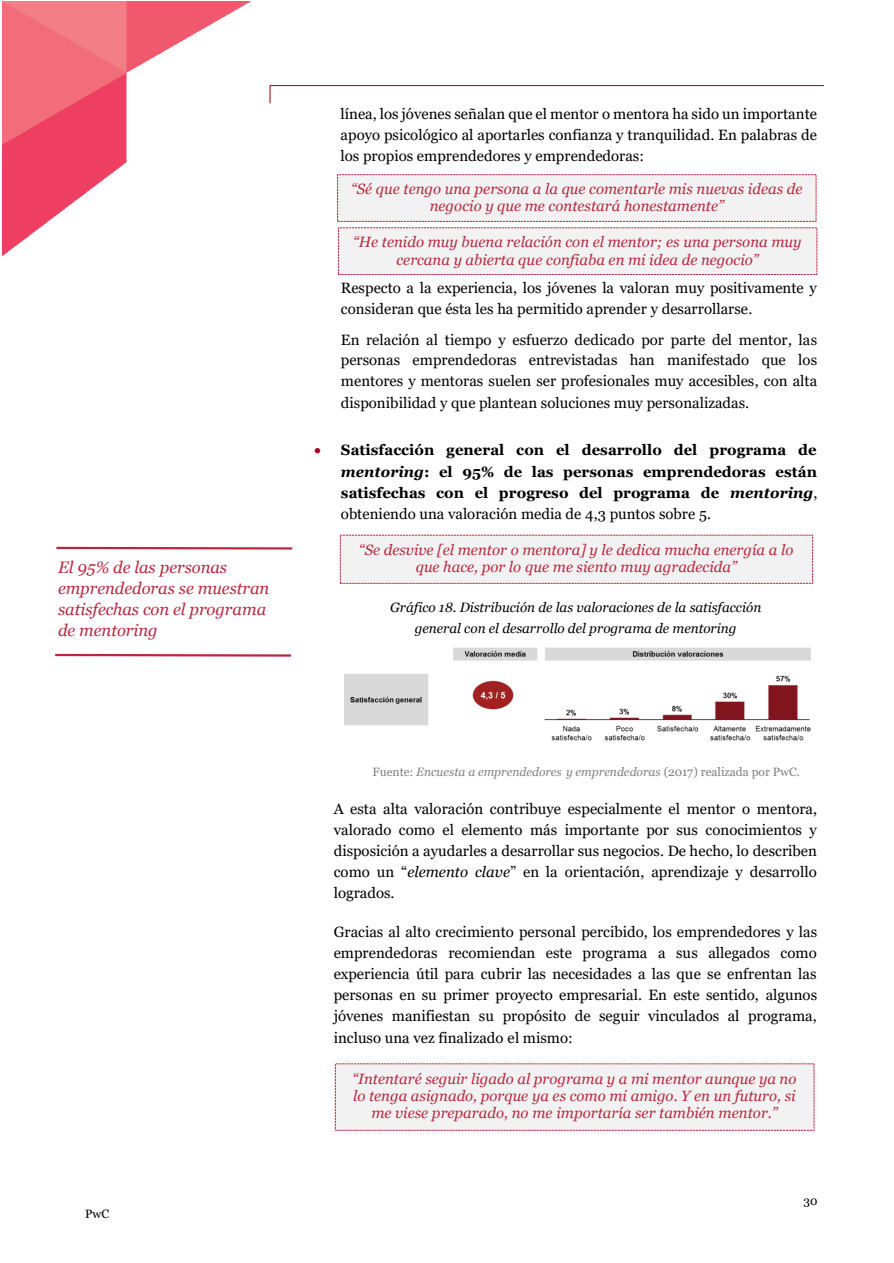
<style>
.page{position:relative;width:894px;height:1263px;background:#fff}
.page>*{position:absolute;margin:0;border:0;box-sizing:border-box;transform-origin:0 0}
.t1{font:italic 16.5px/21px "Georgia";color:#ba2740}
.t2{font:15px/21px "Georgia";color:#000;text-align:justify}
.t3{font:italic 15px/17px "Georgia";color:#ba2740;text-align:center}
.t4{font:700 15px/21px "Georgia";color:#000;text-align:justify}
.t5{font:italic 13.5px/20.9px "Georgia";color:#000;text-align:center}
.t6{font:italic 12px "Georgia";color:#808080}
.t7{font:12px "Georgia";color:#000}
.s1{font-style:italic}
.s2{color:#a50021}
.s3{font-weight:400}
.s4{font-style:normal}
</style>
<div class="page">
<svg style="left:269px;top:85px;width:555px;height:19px"></svg>
<img style="left:2px;top:1px;width:248px;height:255px">
<img style="left:345px;top:648px;width:466px;height:93px">
<svg style="left:56px;top:546px;width:237px;height:4px"></svg>
<svg style="left:55px;top:653px;width:236px;height:4px"></svg>
<div style="left:337px;top:175px;width:478px;height:46px;background:#f2f2f2"></div>
<div style="left:337px;top:174px;width:479px;height:48px;border:1px dashed #bb2740"></div>
<div style="left:338px;top:228px;width:478px;height:46px;background:#f2f2f2"></div>
<div style="left:338px;top:227px;width:479px;height:48px;border:1px dashed #bb2740"></div>
<div style="left:340px;top:535px;width:472px;height:48px;background:#f2f2f2"></div>
<div style="left:335px;top:1063px;width:478px;height:67px;background:#f2f2f2"></div>
<p class="t1" style="left:58px;top:557px;width:213px">El 95% de las personas emprendedoras se muestran satisfechas con el programa de mentoring</p>
<p class="t2" style="left:340px;top:104px;width:478px">línea, los jóvenes señalan que el mentor o mentora ha sido un importante apoyo psicológico al aportarles confianza y tranquilidad. En palabras de los propios emprendedores y emprendedoras:</p>
<p class="t3" style="left:351px;top:181px;width:453px">“Sé que tengo una persona a la que comentarle mis nuevas ideas de negocio y que me contestará honestamente”</p>
<p class="t3" style="left:353px;top:234px;width:449px">“He tenido muy buena relación con el mentor; es una persona muy cercana y abierta que confiaba en mi idea de negocio”</p>
<p class="t2" style="left:341px;top:277px;width:477px">Respecto a la experiencia, los jóvenes la valoran muy positivamente y consideran que ésta les ha permitido aprender y desarrollarse.</p>
<p class="t2" style="left:341px;top:329px;width:477px">En relación al tiempo y esfuerzo dedicado por parte del mentor<span class="s1">,</span> las personas emprendedoras entrevistadas han manifestado que los mentores y mentoras suelen ser profesionales muy accesibles, con alta disponibilidad y que plantean soluciones muy personalizadas.</p>
<p class="t4" style="left:341px;top:440px;width:478px;text-indent:-27px"><span class="s2">•</span> Satisfacción general con el desarrollo del programa de <span class="s1">mentoring</span>: el 95% de las personas emprendedoras están satisfechas con el progreso del programa de <span class="s1">mentoring</span><span class="s3">, obteniendo una valoración media de 4,3 puntos sobre 5.</span></p>
<p class="t3" style="left:359px;top:541px;width:436px">“Se desvive [el mentor o mentora] y le dedica mucha energía a lo que hace, por lo que me siento muy agradecida”</p>
<p class="t5" style="left:390px;top:597px;width:373px">Gráfico 18. Distribución de las valoraciones de la satisfacción general con el desarrollo del programa de mentoring</p>
<p class="t7" style="left:85px;top:1207px;width:25px">PwC</p>
<p class="t6" style="left:372px;top:765px;width:429px"><span class="s4">Fuente:</span> Encuesta a emprendedores y emprendedoras <span class="s4">(2017) realizada por PwC</span>.</p>
<p class="t2" style="left:333px;top:798px;width:485px">A esta alta valoración contribuye especialmente el mentor o mentora, valorado como el elemento más importante por sus conocimientos y disposición a ayudarles a desarrollar sus negocios. De hecho, lo describen como un “<span class="s1">elemento clave</span>” en la orientación, aprendizaje y desarrollo logrados.</p>
<p class="t2" style="left:333px;top:921px;width:484px">Gracias al alto crecimiento personal percibido, los emprendedores y las emprendedoras recomiendan este programa a sus allegados como experiencia útil para cubrir las necesidades a las que se enfrentan las personas en su primer proyecto empresarial. En este sentido, algunos jóvenes manifiestan su propósito de seguir vinculados al programa, incluso una vez finalizado el mismo:</p>
<p class="t3" style="left:352px;top:1069px;width:445px">“Intentaré seguir ligado al programa y a mi mentor aunque ya no lo tenga asignado, porque ya es como mi amigo. Y en un futuro, si me viese preparado, no me importaría ser también mentor.”</p>
<p class="t7" style="left:803px;top:1193px;width:16px">30</p>
</div>
